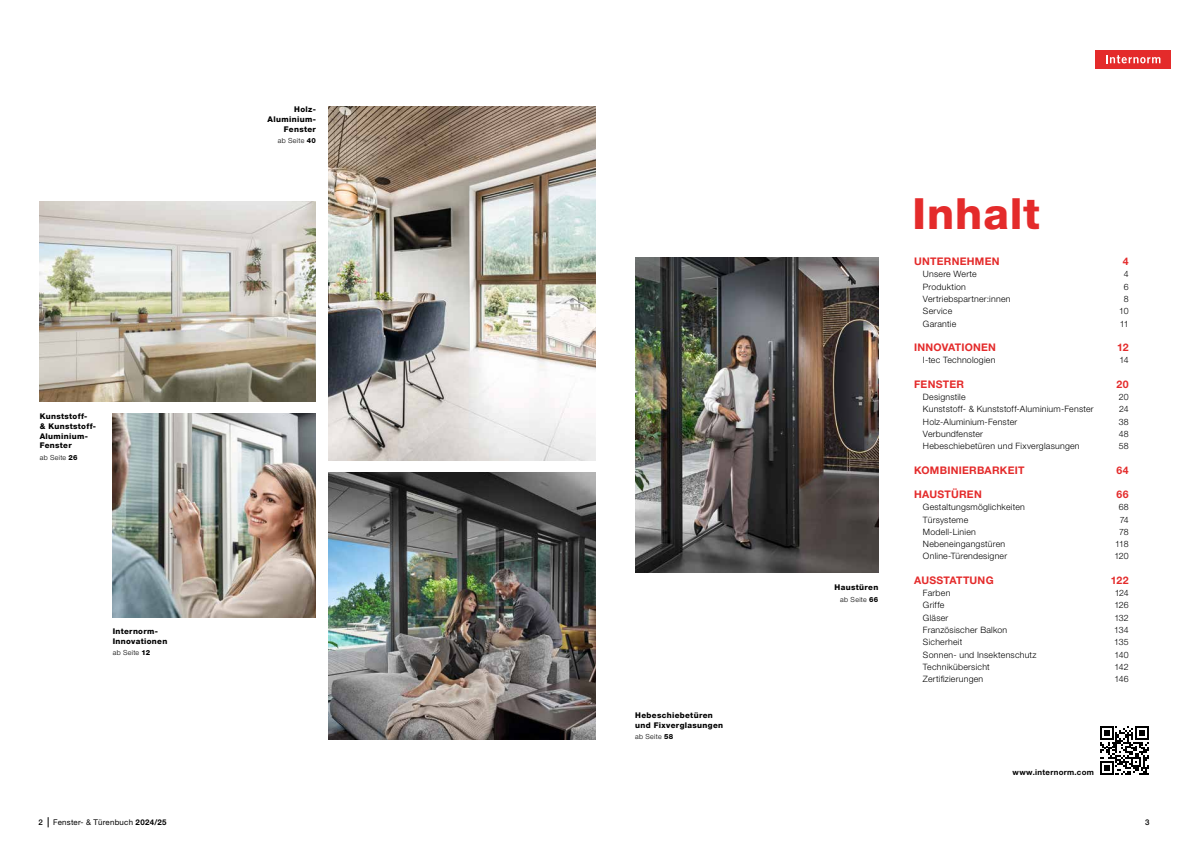
<style>
.page{position:relative;width:1191px;height:844px;background:#fff}
.page>*{position:absolute;margin:0;border:0;box-sizing:border-box;transform-origin:0 0}
.t1{font:800 43.05px "Helvetica Neue LT Pro";letter-spacing:.025em;color:#e42b2b}
.t2{font:700 10.5px "Helvetica Neue LT Pro";letter-spacing:.025em;color:#e42b2b}
.t3{font:300 8.75px "Helvetica Neue LT Pro";letter-spacing:.025em;color:#000}
.t4{font:800 7.88px/9.6px "Helvetica Neue LT Pro";letter-spacing:.045em;color:#000}
.t5{font:7.88px "Helvetica Neue LT Pro";letter-spacing:.03em;color:#000}
.t6{font:700 7.88px "Helvetica Neue LT Pro";letter-spacing:.04em;color:#000}
.t7{font:500 7.88px "Helvetica Neue LT Pro";color:#000}
.t8{font:300 7px "Helvetica Neue LT Pro";letter-spacing:.045em;color:#000}
.s1{font-weight:800}
.s2{font-weight:700}
</style>
<div class="page">
<div style="left:1095px;top:50px;width:76px;height:19px;background:#e42b2b"></div>
<svg style="left:1106px;top:55px;width:54px;height:8px"></svg>
<img style="left:113px;top:413px;width:203px;height:204px">
<img style="left:40px;top:201px;width:276px;height:200px">
<img style="left:328px;top:107px;width:267px;height:353px">
<img style="left:635px;top:257px;width:243px;height:315px">
<img style="left:328px;top:472px;width:267px;height:267px">
<svg style="left:1100px;top:726px;width:48px;height:48px"></svg>
<p class="t4" style="left:267px;top:105px;width:50px;text-align:right">Holz-<br>Aluminium-<br>Fenster</p>
<p class="t8" style="left:278px;top:136px;width:40px">ab Seite <span class="s1">40</span></p>
<p class="t4" style="left:40px;top:411px;width:58px">Kunststoff-<br>&amp; Kunststoff-<br>Aluminium-<br>Fenster</p>
<p class="t8" style="left:40px;top:452px;width:40px">ab Seite <span class="s1">26</span></p>
<p class="t4" style="left:113px;top:626px;width:56px">Internorm-<br>Innovationen</p>
<p class="t8" style="left:113px;top:648px;width:39px">ab Seite <span class="s1">12</span></p>
<p class="t4" style="left:635px;top:710px;width:89px">Hebeschiebetüren und Fixverglasungen</p>
<p class="t8" style="left:635px;top:732px;width:40px">ab Seite <span class="s1">58</span></p>
<p class="t4" style="left:834px;top:582px;width:45px">Haustüren</p>
<p class="t8" style="left:840px;top:595px;width:40px">ab Seite <span class="s1">66</span></p>
<h1 class="t1" style="left:912px;top:188px;width:129px">Inhalt</h1>
<p class="t2" style="left:914px;top:255px;width:87px">UNTERNEHMEN</p>
<p class="t2" style="left:1122px;top:255px;width:7px">4</p>
<p class="t3" style="left:923px;top:269px;width:55px">Unsere Werte</p>
<p class="t3" style="left:1123px;top:269px;width:6px">4</p>
<p class="t3" style="left:923px;top:281px;width:45px">Produktion</p>
<p class="t3" style="left:1123px;top:281px;width:6px">6</p>
<p class="t3" style="left:923px;top:293px;width:89px">Vertriebspartner:innen</p>
<p class="t3" style="left:1123px;top:293px;width:6px">8</p>
<p class="t3" style="left:923px;top:306px;width:31px">Service</p>
<p class="t3" style="left:1119px;top:306px;width:11px">10</p>
<p class="t3" style="left:923px;top:318px;width:35px">Garantie</p>
<p class="t3" style="left:1119px;top:318px;width:10px">11</p>
<p class="t2" style="left:914px;top:340px;width:83px">INNOVATIONEN</p>
<p class="t2" style="left:1117px;top:340px;width:13px">12</p>
<p class="t3" style="left:923px;top:355px;width:74px">I-tec Technologien</p>
<p class="t3" style="left:1119px;top:355px;width:11px">14</p>
<p class="t2" style="left:914px;top:377px;width:51px">FENSTER</p>
<p class="t2" style="left:1116px;top:377px;width:14px">20</p>
<p class="t3" style="left:923px;top:391px;width:44px">Designstile</p>
<p class="t3" style="left:1118px;top:391px;width:11px">20</p>
<p class="t3" style="left:923px;top:404px;width:172px">Kunststoff- &amp; Kunststoff-Aluminium-Fenster</p>
<p class="t3" style="left:1119px;top:404px;width:11px">24</p>
<p class="t3" style="left:923px;top:416px;width:96px">Holz-Aluminium-Fenster</p>
<p class="t3" style="left:1118px;top:416px;width:11px">38</p>
<p class="t3" style="left:923px;top:428px;width:62px">Verbundfenster</p>
<p class="t3" style="left:1118px;top:428px;width:11px">48</p>
<p class="t3" style="left:923px;top:440px;width:158px">Hebeschiebetüren und Fixverglasungen</p>
<p class="t3" style="left:1118px;top:440px;width:11px">58</p>
<p class="t2" style="left:914px;top:463px;width:112px">KOMBINIERBARKEIT</p>
<p class="t2" style="left:1116px;top:463px;width:14px">64</p>
<p class="t2" style="left:914px;top:487px;width:69px">HAUSTÜREN</p>
<p class="t2" style="left:1116px;top:487px;width:14px">66</p>
<p class="t3" style="left:923px;top:502px;width:103px">Gestaltungsmöglichkeiten</p>
<p class="t3" style="left:1118px;top:502px;width:11px">68</p>
<p class="t3" style="left:923px;top:514px;width:47px">Türsysteme</p>
<p class="t3" style="left:1119px;top:514px;width:10px">74</p>
<p class="t3" style="left:923px;top:526px;width:54px">Modell-Linien</p>
<p class="t3" style="left:1119px;top:526px;width:11px">78</p>
<p class="t3" style="left:923px;top:538px;width:84px">Nebeneingangstüren</p>
<p class="t3" style="left:1115px;top:538px;width:15px">118</p>
<p class="t3" style="left:923px;top:551px;width:86px">Online-Türendesigner</p>
<p class="t3" style="left:1114px;top:551px;width:16px">120</p>
<p class="t2" style="left:914px;top:573px;width:81px">AUSSTATTUNG</p>
<p class="t2" style="left:1111px;top:573px;width:19px">122</p>
<p class="t3" style="left:923px;top:587px;width:29px">Farben</p>
<p class="t3" style="left:1114px;top:587px;width:15px">124</p>
<p class="t3" style="left:923px;top:600px;width:23px">Griffe</p>
<p class="t3" style="left:1114px;top:600px;width:16px">126</p>
<p class="t3" style="left:923px;top:612px;width:27px">Gläser</p>
<p class="t3" style="left:1114px;top:612px;width:16px">132</p>
<p class="t3" style="left:923px;top:624px;width:86px">Französischer Balkon</p>
<p class="t3" style="left:1114px;top:624px;width:16px">134</p>
<p class="t3" style="left:923px;top:636px;width:41px">Sicherheit</p>
<p class="t3" style="left:1114px;top:636px;width:16px">135</p>
<p class="t3" style="left:923px;top:649px;width:115px">Sonnen- und Insektenschutz</p>
<p class="t3" style="left:1114px;top:649px;width:16px">140</p>
<p class="t3" style="left:923px;top:661px;width:68px">Technikübersicht</p>
<p class="t3" style="left:1114px;top:661px;width:16px">142</p>
<p class="t3" style="left:923px;top:673px;width:62px">Zertifizierungen</p>
<p class="t3" style="left:1114px;top:673px;width:16px">146</p>
<p class="t6" style="left:1012px;top:767px;width:83px">www.internorm.com</p>
<p class="t7" style="left:38px;top:817px;width:6px">2</p>
<p class="t5" style="left:53px;top:816px;width:115px">Fenster- &amp; Türenbuch <span class="s2">2024/25</span></p>
<p class="t7" style="left:1145px;top:817px;width:6px">3</p>
</div>
